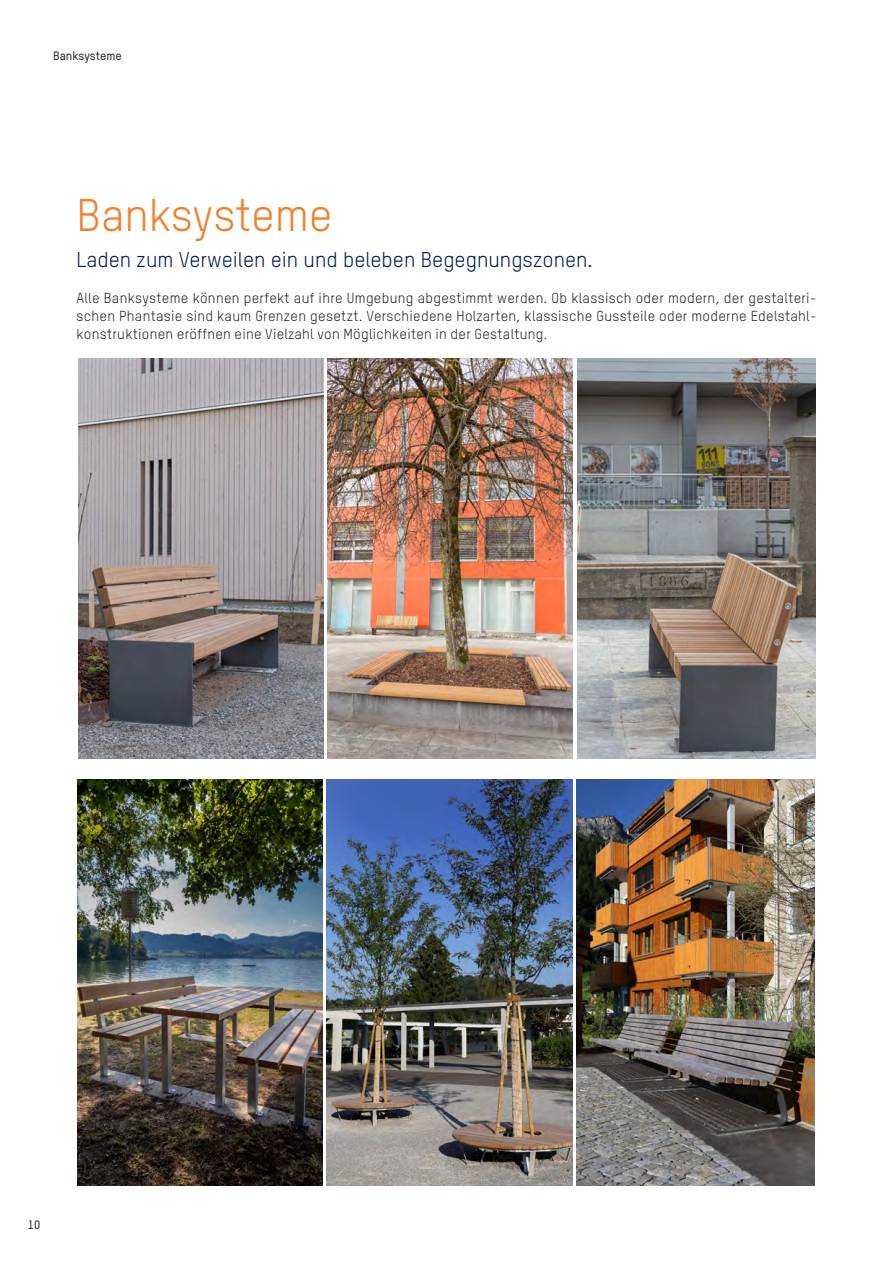
<style>
.page{position:relative;width:893px;height:1263px;background:#fff}
.page>*{position:absolute;margin:0;border:0;box-sizing:border-box;transform-origin:0 0}
.t1{font:45px "TSTARHB";letter-spacing:-.005em;color:#f47f2a}
.t2{font:21px "TSTARHB";color:#001954}
.t3{font:14.25px/18px "TSTARHB";letter-spacing:.02em;color:#231f20;text-align:justify}
.t4{font:500 12px "TSTARHB";color:#231f20}
</style>
<div class="page">
<img style="left:78px;top:358px;width:245px;height:400px">
<img style="left:328px;top:358px;width:245px;height:400px">
<img style="left:577px;top:358px;width:238px;height:400px">
<img style="left:77px;top:779px;width:246px;height:406px">
<img style="left:327px;top:779px;width:245px;height:406px">
<img style="left:576px;top:779px;width:238px;height:406px">
<p class="t4" style="left:53px;top:48px;width:70px">Banksysteme</p>
<h1 class="t1" style="left:77px;top:188px;width:258px">Banksysteme</h1>
<h2 class="t2" style="left:77px;top:247px;width:518px">Laden zum Verweilen ein und beleben Begegnungszonen.</h2>
<p class="t3" style="left:77px;top:289px;width:741px">Alle Banksysteme können perfekt auf ihre Umgebung abgestimmt werden. Ob klassisch oder modern, der gestalteri&shy;schen Phantasie sind kaum Grenzen gesetzt. Verschiedene Holzarten, klassische Gussteile oder moderne Edelstahl&shy;konstruktionen eröffnen eine Vielzahl von Möglichkeiten in der Gestaltung.</p>
<p class="t4" style="left:28px;top:1217px;width:14px">10</p>
</div>
